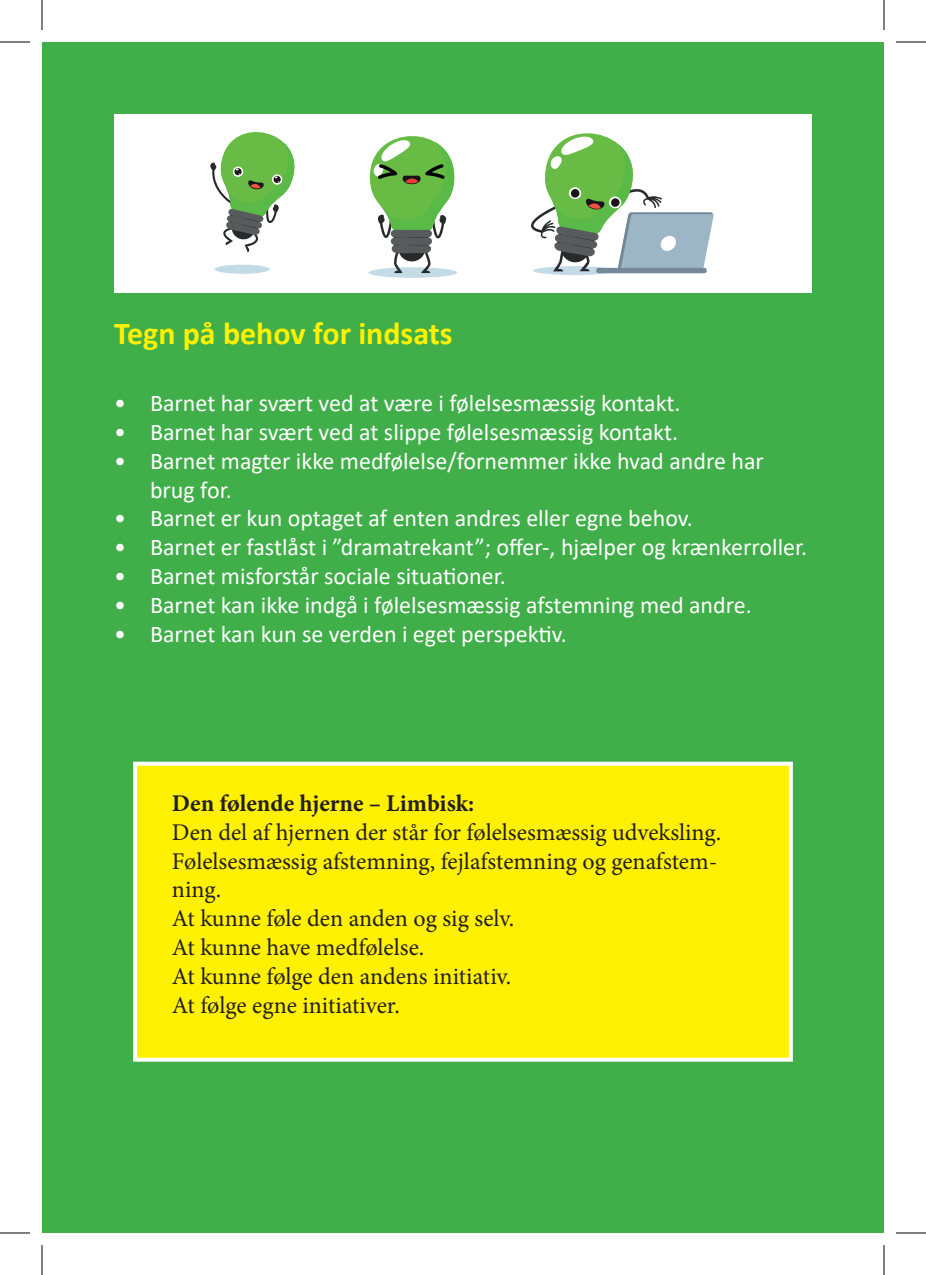
<style>
.page{position:relative;width:926px;height:1275px;background:#fff}
.page>*{position:absolute;margin:0;border:0;box-sizing:border-box;transform-origin:0 0}
.t1{font:700 32px "Calibri";color:#fff101}
.t2{font:24px/28.8px "Calibri";color:#fff}
.t3{font:24px/28.8px "Minion Pro";color:#231f20}
.t4{font:700 24px "Minion Pro";color:#231f20}
</style>
<div class="page">
<div style="left:42px;top:42px;width:842px;height:1191px;background:#40ae49"></div>
<div style="left:114px;top:114px;width:698px;height:178px;background:#fff"></div>
<div style="left:133px;top:761px;width:660px;height:300px;background:#fff101;border:4px solid #fff"></div>
<div style="left:368px;top:267px;width:89px;height:11px;background:#c2dbe7;border-radius:50%"></div>
<svg style="left:370px;top:136px;width:84px;height:137px"></svg>
<div style="left:215px;top:265px;width:55px;height:9px;background:#c2dbe7;border-radius:50%"></div>
<svg style="left:210px;top:132px;width:85px;height:121px"></svg>
<svg style="left:533px;top:266px;width:82px;height:9px"></svg>
<div style="left:596px;top:268px;width:111px;height:5px;background:#758897;border-radius:3px"></div>
<svg style="left:531px;top:133px;width:183px;height:138px"></svg>
<hr style="left:0;top:42px;width:30px;height:1px;background:#000">
<hr style="left:896px;top:42px;width:30px;height:1px;background:#000">
<hr style="left:0;top:1232px;width:30px;height:1px;background:#000">
<hr style="left:896px;top:1232px;width:30px;height:1px;background:#000">
<hr style="left:42px;top:0;width:1px;height:30px;background:#000">
<hr style="left:42px;top:1245px;width:1px;height:30px;background:#000">
<hr style="left:884px;top:0;width:1px;height:30px;background:#000">
<hr style="left:884px;top:1245px;width:1px;height:30px;background:#000">
<p class="t1" style="left:114px;top:311px;width:340px">Tegn på behov for indsats</p>
<p class="t2" style="left:114px;top:388px;width:568px">• Barnet har svært ved at være i følelsesmæssig kontakt.</p>
<p class="t2" style="left:114px;top:417px;width:566px">• Barnet har svært ved at slippe følelsesmæssig kontakt.</p>
<p class="t2" style="left:150px;top:446px;width:615px;text-indent:-36px">• Barnet magter ikke medfølelse/fornemmer ikke hvad andre har brug for.</p>
<p class="t2" style="left:114px;top:503px;width:580px">• Barnet er kun optaget af enten andres eller egne behov.</p>
<p class="t2" style="left:114px;top:532px;width:695px">• Barnet er fastlåst i ”dramatrekant”; offer-, hjælper og krænkerroller.</p>
<p class="t2" style="left:114px;top:561px;width:393px">• Barnet misforstår sociale situationer.</p>
<p class="t2" style="left:114px;top:590px;width:639px">• Barnet kan ikke indgå i følelsesmæssig afstemning med andre.</p>
<p class="t2" style="left:114px;top:618px;width:454px">• Barnet kan kun se verden i eget perspektiv.</p>
<p class="t4" style="left:172px;top:786px;width:304px">Den følende hjerne – Limbisk:</p>
<p class="t3" style="left:172px;top:817px;width:551px">Den del af hjernen der står for følelsesmæssig udveksling.</p>
<p class="t3" style="left:172px;top:846px;width:547px">Følelsesmæssig afstemning, fejlafstemning og genafstem&shy;ning.</p>
<p class="t3" style="left:172px;top:904px;width:344px">At kunne føle den anden og sig selv.</p>
<p class="t3" style="left:172px;top:933px;width:254px">At kunne have medfølelse.</p>
<p class="t3" style="left:172px;top:961px;width:341px">At kunne følge den andens initiativ.</p>
<p class="t3" style="left:172px;top:990px;width:229px">At følge egne initiativer.</p>
</div>
